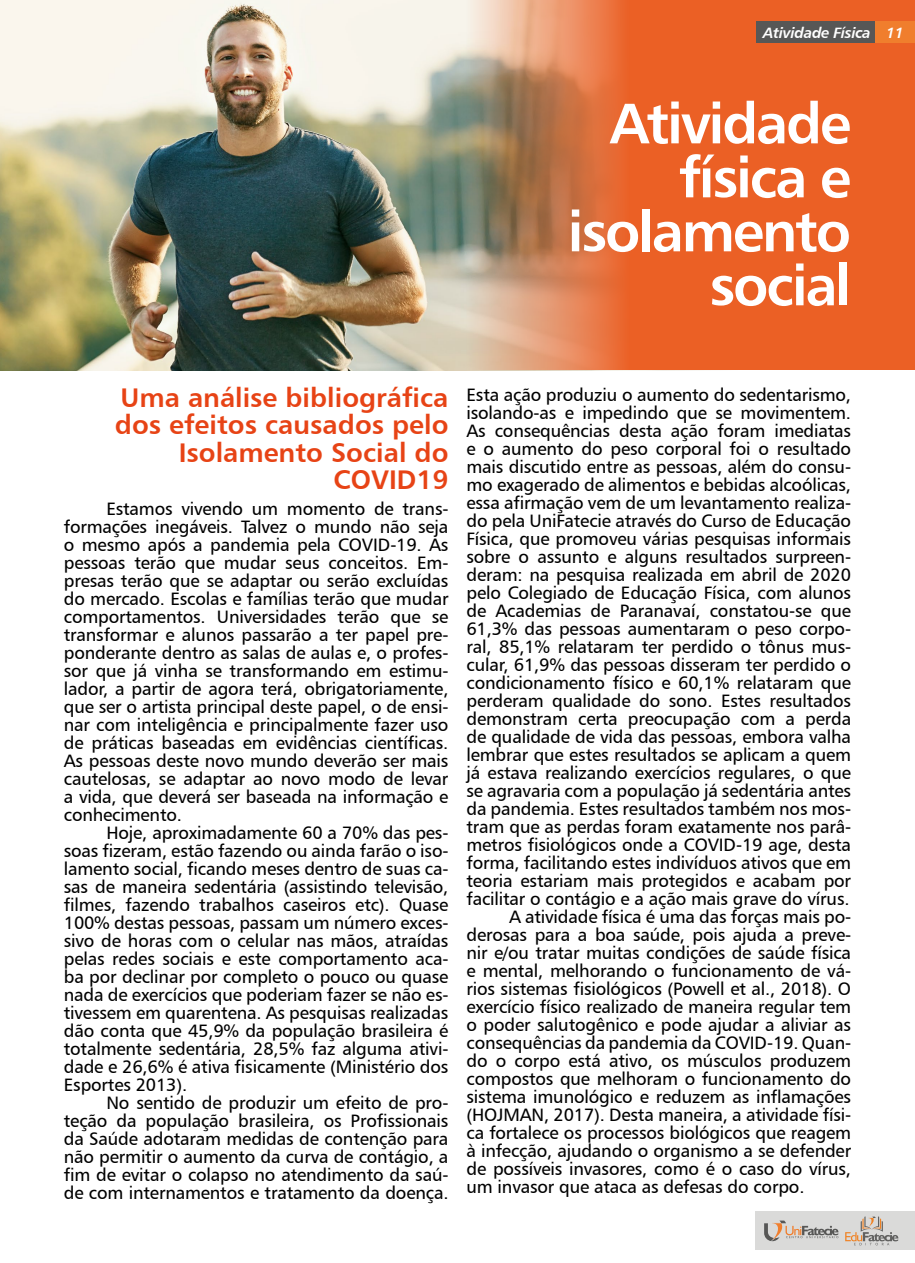
<style>
.page{position:relative;width:915px;height:1263px;background:#fff}
.page>*{position:absolute;margin:0;border:0;box-sizing:border-box;transform-origin:0 0}
.t1{font:57px/54px "Humanist 777 BT Bold B";letter-spacing:-.04em;color:#fff;text-align:right}
.t2{font:27px/27px "Humanist 777 BT Bold B";color:#e74315;text-align:right}
.t3{font:18px/18px "Humanist 777 BT Roman B";letter-spacing:-.01em;color:#000;text-align:justify}
.t4{font:15px "Humanist 777 BT Bold Italic B";letter-spacing:-.02em;color:#fff}
</style>
<div class="page">
<img style="left:0;top:0;width:466px;height:370px">
<svg style="left:466px;top:0;width:448px;height:370px;background:#df6e3b"></svg>
<div style="left:874px;top:21px;width:40px;height:22px;background:#f07e2d"></div>
<div style="left:756px;top:21px;width:118px;height:22px;background:#575756"></div>
<div style="left:755px;top:1211px;width:159px;height:39px;background:#dadad9"></div>
<svg style="left:764px;top:1220px;width:74px;height:21px"></svg>
<svg style="left:845px;top:1216px;width:53px;height:29px"></svg>
<p class="t4" style="left:762px;top:23px;width:142px">Atividade Física 11</p>
<h1 class="t1" style="left:567px;top:95px;width:285px">Atividade física e isolamento social</h1>
<h2 class="t2" style="left:115px;top:384px;width:335px">Uma análise bibliográfica dos efeitos causados pelo<br>Isolamento Social do<br>COVID19</h2>
<p class="t3" style="left:64px;top:499px;width:386px;text-indent:43px">Estamos vivendo um momento de trans&shy;formações inegáveis. Talvez o mundo não seja o mesmo após a pandemia pela COVID-19. As pessoas terão que mudar seus conceitos. Em&shy;presas terão que se adaptar ou serão excluídas do mercado. Escolas e famílias terão que mudar comportamentos. Universidades terão que se transformar e alunos passarão a ter papel pre&shy;ponderante dentro as salas de aulas e, o profes&shy;sor que já vinha se transformando em estimu&shy;lador, a partir de agora terá, obrigatoriamente, que ser o artista principal deste papel, o de ensi&shy;nar com inteligência e principalmente fazer uso de práticas baseadas em evidências científicas.<br>As pessoas deste novo mundo deverão ser mais cautelosas, se adaptar ao novo modo de levar a vida, que deverá ser baseada na informação e conhecimento.</p>
<p class="t3" style="left:64px;top:823px;width:386px;text-indent:43px">Hoje, aproximadamente 60 a 70% das pes&shy;soas fizeram, estão fazendo ou ainda farão o iso&shy;lamento social, ficando meses dentro de suas ca&shy;sas de maneira sedentária (assistindo televisão, filmes, fazendo trabalhos caseiros etc). Quase 100% destas pessoas, passam um número exces&shy;sivo de horas com o celular nas mãos, atraídas pelas redes sociais e este comportamento aca&shy;ba por declinar por completo o pouco ou quase nada de exercícios que poderiam fazer se não es&shy;tivessem em quarentena. As pesquisas realizadas dão conta que 45,9% da população brasileira é totalmente sedentária, 28,5% faz alguma ativi&shy;dade e 26,6% é ativa fisicamente (Ministério dos Esportes 2013).</p>
<p class="t3" style="left:64px;top:1093px;width:386px;text-indent:43px">No sentido de produzir um efeito de pro&shy;teção da população brasileira, os Profissionais da Saúde adotaram medidas de contenção para não permitir o aumento da curva de contágio, a fim de evitar o colapso no atendimento da saú&shy;de com internamentos e tratamento da doença.</p>
<p class="t3" style="left:466px;top:385px;width:386px">Esta ação produziu o aumento do sedentarismo,</p>
<p class="t3" style="left:466px;top:403px;width:386px">isolando-as e impedindo que se movimentem.</p>
<p class="t3" style="left:466px;top:421px;width:386px">As consequências desta ação foram imediatas</p>
<p class="t3" style="left:466px;top:439px;width:386px">e o aumento do peso corporal foi o resultado</p>
<p class="t3" style="left:466px;top:457px;width:386px">mais discutido entre as pessoas, além do consu-</p>
<p class="t3" style="left:466px;top:475px;width:386px">mo exagerado de alimentos e bebidas alcoólicas,</p>
<p class="t3" style="left:466px;top:493px;width:386px">essa afirmação vem de um levantamento realiza-</p>
<p class="t3" style="left:466px;top:511px;width:386px">do pela UniFatecie através do Curso de Educação</p>
<p class="t3" style="left:466px;top:529px;width:386px">Física, que promoveu várias pesquisas informais</p>
<p class="t3" style="left:466px;top:547px;width:386px">sobre o assunto e alguns resultados surpreen-</p>
<p class="t3" style="left:466px;top:565px;width:386px">deram: na pesquisa realizada em abril de 2020</p>
<p class="t3" style="left:466px;top:583px;width:386px">pelo Colegiado de Educação Física, com alunos</p>
<p class="t3" style="left:466px;top:601px;width:386px">de Academias de Paranavaí, constatou-se que</p>
<p class="t3" style="left:466px;top:619px;width:386px">61,3% das pessoas aumentaram o peso corpo-</p>
<p class="t3" style="left:466px;top:637px;width:386px">ral, 85,1% relataram ter perdido o tônus mus-</p>
<p class="t3" style="left:466px;top:655px;width:386px">cular, 61,9% das pessoas disseram ter perdido o</p>
<p class="t3" style="left:466px;top:673px;width:386px">condicionamento físico e 60,1% relataram que</p>
<p class="t3" style="left:466px;top:691px;width:386px">perderam qualidade do sono. Estes resultados</p>
<p class="t3" style="left:466px;top:709px;width:386px">demonstram certa preocupação com a perda</p>
<p class="t3" style="left:466px;top:727px;width:386px">de qualidade de vida das pessoas, embora valha</p>
<p class="t3" style="left:466px;top:745px;width:386px">lembrar que estes resultados se aplicam a quem</p>
<p class="t3" style="left:466px;top:763px;width:386px">já estava realizando exercícios regulares, o que</p>
<p class="t3" style="left:466px;top:781px;width:386px">se agravaria com a população já sedentária antes</p>
<p class="t3" style="left:466px;top:799px;width:386px">da pandemia. Estes resultados também nos mos-</p>
<p class="t3" style="left:466px;top:817px;width:386px">tram que as perdas foram exatamente nos parâ-</p>
<p class="t3" style="left:466px;top:835px;width:386px">metros fisiológicos onde a COVID-19 age, desta</p>
<p class="t3" style="left:466px;top:853px;width:386px">forma, facilitando estes indivíduos ativos que em</p>
<p class="t3" style="left:466px;top:871px;width:386px">teoria estariam mais protegidos e acabam por</p>
<p class="t3" style="left:466px;top:889px;width:384px">facilitar o contágio e a ação mais grave do vírus.</p>
<p class="t3" style="left:509px;top:907px;width:343px">A atividade física é uma das forças mais po-</p>
<p class="t3" style="left:466px;top:925px;width:386px">derosas para a boa saúde, pois ajuda a preve-</p>
<p class="t3" style="left:466px;top:943px;width:386px">nir e/ou tratar muitas condições de saúde física</p>
<p class="t3" style="left:466px;top:961px;width:386px">e mental, melhorando o funcionamento de vá-</p>
<p class="t3" style="left:466px;top:979px;width:386px">rios sistemas fisiológicos (Powell et al., 2018). O</p>
<p class="t3" style="left:466px;top:997px;width:386px">exercício físico realizado de maneira regular tem</p>
<p class="t3" style="left:466px;top:1015px;width:386px">o poder salutogênico e pode ajudar a aliviar as</p>
<p class="t3" style="left:466px;top:1033px;width:386px">consequências da pandemia da COVID-19. Quan-</p>
<p class="t3" style="left:466px;top:1051px;width:386px">do o corpo está ativo, os músculos produzem</p>
<p class="t3" style="left:466px;top:1069px;width:386px">compostos que melhoram o funcionamento do</p>
<p class="t3" style="left:466px;top:1087px;width:386px">sistema imunológico e reduzem as inflamações</p>
<p class="t3" style="left:466px;top:1105px;width:386px">(HOJMAN, 2017). Desta maneira, a atividade físi-</p>
<p class="t3" style="left:466px;top:1123px;width:386px">ca fortalece os processos biológicos que reagem</p>
<p class="t3" style="left:466px;top:1141px;width:386px">à infecção, ajudando o organismo a se defender</p>
<p class="t3" style="left:466px;top:1159px;width:386px">de possíveis invasores, como é o caso do vírus,</p>
<p class="t3" style="left:466px;top:1177px;width:339px">um invasor que ataca as defesas do corpo.</p>
</div>
